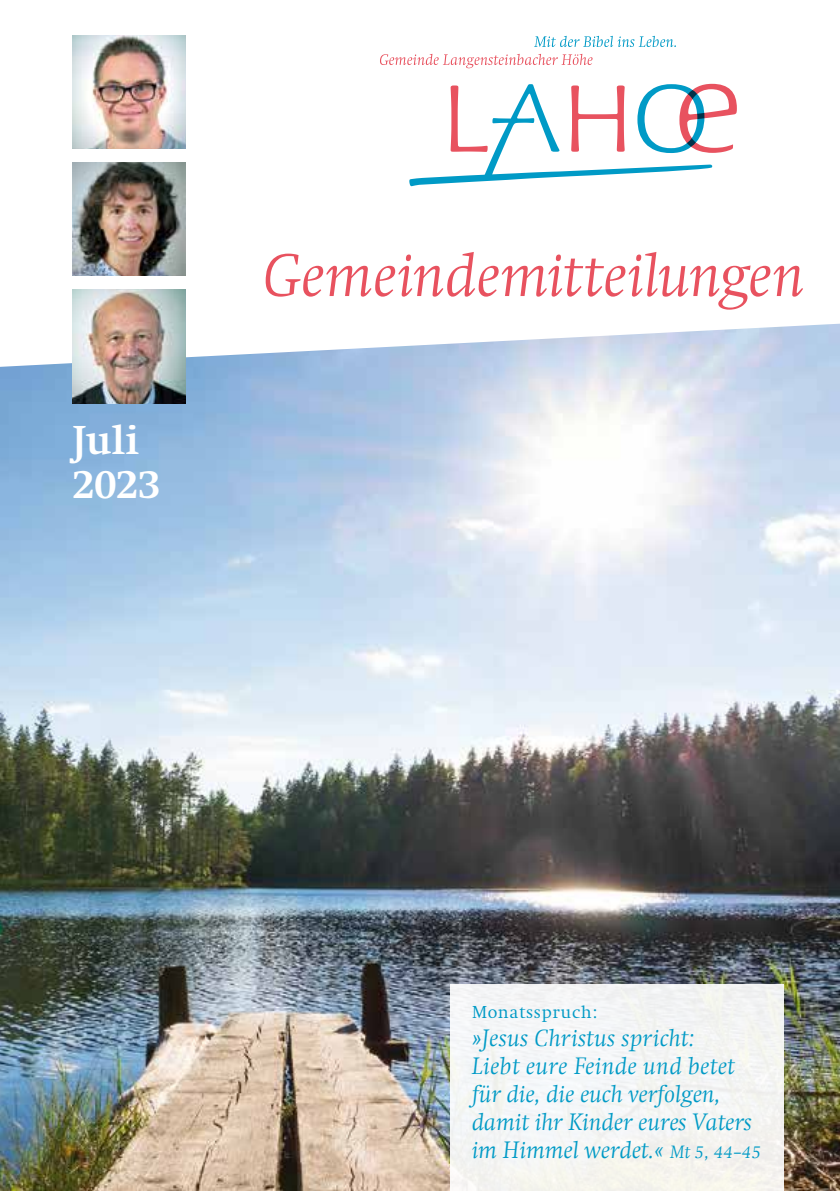
<style>
.page{position:relative;width:840px;height:1191px;background:#fff}
.page>*{position:absolute;margin:0;border:0;box-sizing:border-box;transform-origin:0 0}
.t1{font:italic 300 61.4px "Swift Com";letter-spacing:.005em;color:#e8525f}
.t2{font:700 42px/44px "Swift EF";color:#fff}
.t3{font:italic 300 24px/28px "Swift Com";letter-spacing:.005em;color:#009ac6}
.t4{font:300 18px "Swift EF";letter-spacing:.03em;color:#009ac6}
.s1{font-size:18px}
</style>
<div class="page">
<img style="left:0;top:324px;width:839px;height:867px">
<svg style="left:380px;top:54px;width:212px;height:14px"></svg>
<svg style="left:534px;top:36px;width:141px;height:11px"></svg>
<svg style="left:409px;top:84px;width:327px;height:102px"></svg>
<img style="left:72px;top:162px;width:114px;height:114px">
<img style="left:72px;top:290px;width:114px;height:113px">
<img style="left:72px;top:35px;width:114px;height:113px">
<div style="left:450px;top:984px;width:333px;height:207px;background:#f4f5f4"></div>
<h2 class="t2" style="left:72px;top:418px;width:89px">Juli<br>2023</h2>
<h1 class="t1" style="left:263px;top:240px;width:542px">Gemeindemitteilungen</h1>
<p class="t4" style="left:471px;top:1002px;width:126px">Monatsspruch:</p>
<p class="t3" style="left:471px;top:1023px;width:291px">»Jesus Christus spricht:<br>Liebt eure Feinde und betet für die, die euch verfolgen, damit ihr Kinder eures Vaters im Himmel werdet.« <span class="s1">Mt 5, 44–45</span></p>
</div>
